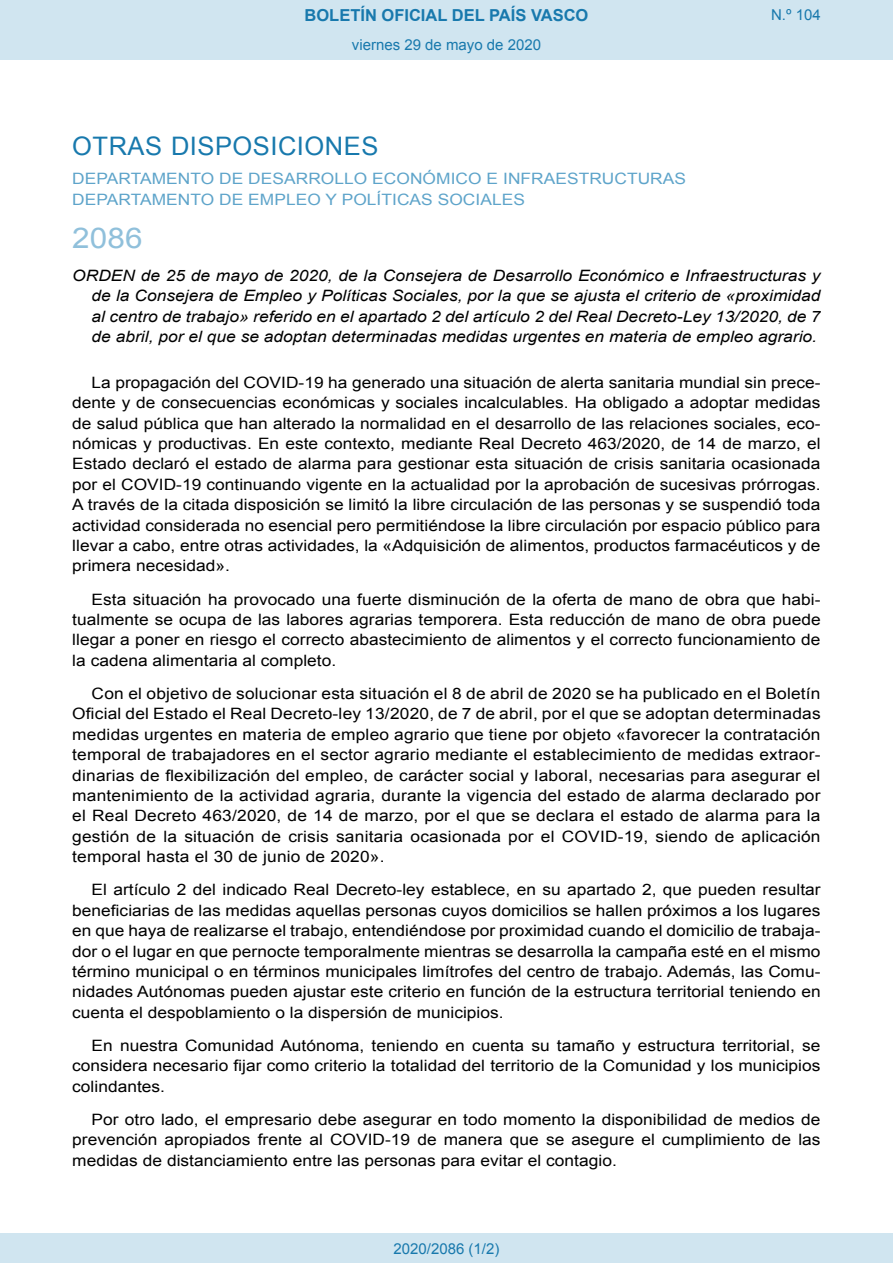
<style>
.page{position:relative;width:893px;height:1263px;background:#fff}
.page>*{position:absolute;margin:0;border:0;box-sizing:border-box;transform-origin:0 0}
.BOPVOrden{font:28.5px "Arial";color:#90c0db;scale:1.11 1}
.BOPVSeccion{font:25.5px "Arial";letter-spacing:.02em;color:#1879ad}
.t1{font:700 16.5px "Arial";color:#1879ad}
.BOPVDetalle{font:15.6px/20.4px "Arial";color:#000;text-align:justify;scale:1.11 1}
.BOPVTitulo{font:italic 15.6px/20.4px "Arial";color:#000;text-align:justify;scale:1.11 1}
.BOPVOrganismo{font:15.6px "Arial";letter-spacing:.005em;color:#5ea4ca;scale:1.11 1}
.Paginacion_Centro{font:15px "Arial";color:#1879ad}
</style>
<div class="page">
<div style="left:0;top:0;width:893px;height:60px;background:#d0e5f0"></div>
<div style="left:0;top:1233px;width:893px;height:30px;background:#d0e5f0"></div>
<p class="t1" style="left:305px;top:4px;width:285px">BOLETÍN OFICIAL DEL PAÍS VASCO</p>
<p class="Paginacion_Centro" style="left:352px;top:35px;width:191px">viernes 29 de mayo de 2020</p>
<p class="Paginacion_Centro" style="left:771px;top:5px;width:51px">N.º 104</p>
<p class="BOPVSeccion" style="left:72px;top:129px;width:308px">OTRAS DISPOSICIONES</p>
<p class="BOPVOrganismo" style="left:72px;top:168px;width:554px">DEPARTAMENTO DE DESARROLLO ECONÓMICO E INFRAESTRUCTURAS</p>
<p class="BOPVOrganismo" style="left:72px;top:190px;width:409px">DEPARTAMENTO DE EMPLEO Y POLÍTICAS SOCIALES</p>
<p class="BOPVOrden" style="left:72px;top:219px;width:65px">2086</p>
<p class="BOPVTitulo" style="left:92px;top:265px;width:658px;text-indent:-19px">ORDEN de 25 de mayo de 2020, de la Consejera de Desarrollo Económico e Infraestructuras y de la Consejera de Empleo y Políticas Sociales, por la que se ajusta el criterio de «proximidad al centro de trabajo» referido en el apartado 2 del artículo 2 del Real Decreto-Ley 13/2020, de 7 de abril, por el que se adoptan determinadas medidas urgentes en materia de empleo agrario.</p>
<p class="BOPVDetalle" style="left:72px;top:372px;width:676px;text-indent:19px">La propagación del COVID-19 ha generado una situación de alerta sanitaria mundial sin prece&shy;dente y de consecuencias económicas y sociales incalculables. Ha obligado a adoptar medidas de salud pública que han alterado la normalidad en el desarrollo de las relaciones sociales, eco&shy;nómicas y productivas. En este contexto, mediante Real Decreto 463/2020, de 14 de marzo, el Estado declaró el estado de alarma para gestionar esta situación de crisis sanitaria ocasionada por el COVID-19 continuando vigente en la actualidad por la aprobación de sucesivas prórrogas.<br>A través de la citada disposición se limitó la libre circulación de las personas y se suspendió toda actividad considerada no esencial pero permitiéndose la libre circulación por espacio público para llevar a cabo, entre otras actividades, la «Adquisición de alimentos, productos farmacéuticos y de primera necesidad».</p>
<p class="BOPVDetalle" style="left:72px;top:589px;width:676px;text-indent:19px">Esta situación ha provocado una fuerte disminución de la oferta de mano de obra que habi&shy;tualmente se ocupa de las labores agrarias temporera. Esta reducción de mano de obra puede llegar a poner en riesgo el correcto abastecimiento de alimentos y el correcto funcionamiento de la cadena alimentaria al completo.</p>
<p class="BOPVDetalle" style="left:72px;top:683px;width:676px;text-indent:19px">Con el objetivo de solucionar esta situación el 8 de abril de 2020 se ha publicado en el Boletín Oficial del Estado el Real Decreto-ley 13/2020, de 7 de abril, por el que se adoptan determinadas medidas urgentes en materia de empleo agrario que tiene por objeto «favorecer la contratación temporal de trabajadores en el sector agrario mediante el establecimiento de medidas extraor&shy;dinarias de flexibilización del empleo, de carácter social y laboral, necesarias para asegurar el mantenimiento de la actividad agraria, durante la vigencia del estado de alarma declarado por el Real Decreto 463/2020, de 14 de marzo, por el que se declara el estado de alarma para la gestión de la situación de crisis sanitaria ocasionada por el COVID-19, siendo de aplicación temporal hasta el 30 de junio de 2020».</p>
<p class="BOPVDetalle" style="left:72px;top:880px;width:676px;text-indent:19px">El artículo 2 del indicado Real Decreto-ley establece, en su apartado 2, que pueden resultar beneficiarias de las medidas aquellas personas cuyos domicilios se hallen próximos a los lugares en que haya de realizarse el trabajo, entendiéndose por proximidad cuando el domicilio de trabaja&shy;dor o el lugar en que pernocte temporalmente mientras se desarrolla la campaña esté en el mismo término municipal o en términos municipales limítrofes del centro de trabajo. Además, las Comu&shy;nidades Autónomas pueden ajustar este criterio en función de la estructura territorial teniendo en cuenta el despoblamiento o la dispersión de municipios.</p>
<p class="BOPVDetalle" style="left:72px;top:1035px;width:676px;text-indent:19px">En nuestra Comunidad Autónoma, teniendo en cuenta su tamaño y estructura territorial, se considera necesario fijar como criterio la totalidad del territorio de la Comunidad y los municipios colindantes.</p>
<p class="BOPVDetalle" style="left:72px;top:1109px;width:676px;text-indent:19px">Por otro lado, el empresario debe asegurar en todo momento la disponibilidad de medios de prevención apropiados frente al COVID-19 de manera que se asegure el cumplimiento de las medidas de distanciamiento entre las personas para evitar el contagio.</p>
<p class="Paginacion_Centro" style="left:393px;top:1238px;width:107px">2020/2086 (1/2)</p>
</div>
